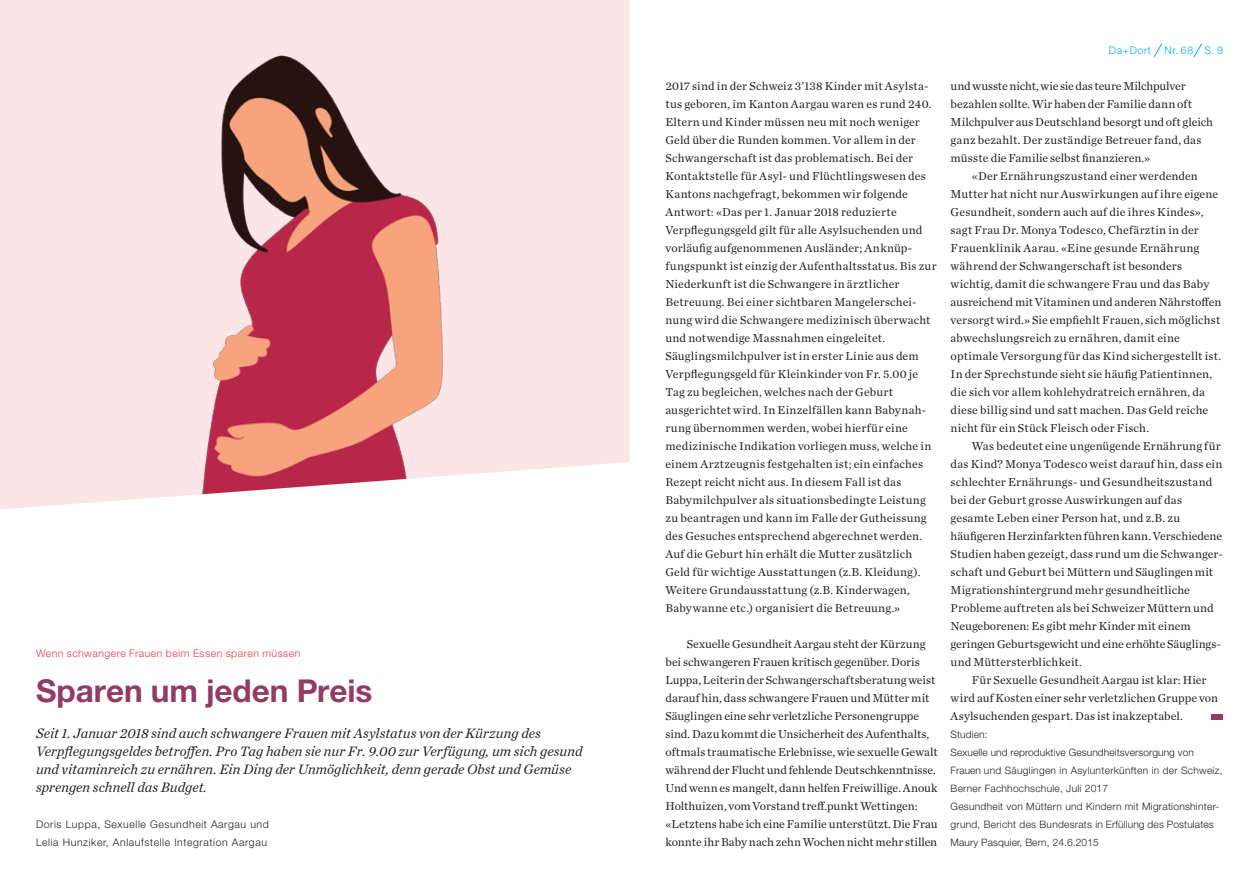
<style>
.page{position:relative;width:1259px;height:893px;background:#fff}
.page>*{position:absolute;margin:0;border:0;box-sizing:border-box;transform-origin:0 0}
.t1{font:700 31.5px "Helvetica Neue LT Std";letter-spacing:-.005em;color:#923b65}
.t2{font:italic 14.25px/18px "Chronicle Text G1";color:#231f20}
.t3{font:12px/18px "Chronicle Text G1";letter-spacing:.01em;color:#231f20}
.t4{font:300 10.5px/18px "Helvetica Neue LT Std";letter-spacing:.055em;color:#231f20}
.t5{font:300 10.5px "Helvetica Neue LT Std";letter-spacing:.045em;color:#ee3848}
.t6{font:300 10.5px "Helvetica Neue LT Std";letter-spacing:.06em;color:#00b1ec}
.t7{font:300 10.2px/18px "Helvetica Neue LT Std";letter-spacing:.025em;color:#231f20}
</style>
<div class="page">
<svg style="left:1153px;top:43px;width:9px;height:14px"></svg>
<svg style="left:1193px;top:43px;width:9px;height:14px"></svg>
<div style="left:1211px;top:714px;width:12px;height:6px;background:#923b65"></div>
<svg style="left:0;top:0;width:629px;height:510px;background:#ecc5c6"></svg>
<p class="t5" style="left:36px;top:647px;width:266px">Wenn schwangere Frauen beim Essen sparen müssen</p>
<h1 class="t1" style="left:36px;top:671px;width:338px">Sparen um jeden Preis</h1>
<p class="t2" style="left:36px;top:723px;width:548px">Seit 1. Januar 2018 sind auch schwangere Frauen mit Asylstatus von der Kürzung des Verpflegungsgeldes betroffen. Pro Tag haben sie nur Fr. 9.00 zur Verfügung, um sich gesund und vitaminreich zu ernähren. Ein Ding der Unmöglichkeit, denn gerade Obst und Gemüse sprengen schnell das Budget.</p>
<p class="t4" style="left:36px;top:815px;width:234px">Doris Luppa, Sexuelle Gesundheit Aargau und<br>Lelia Hunziker, Anlaufstelle Integration Aargau</p>
<p class="t3" style="left:665px;top:76px;width:273px">2017 sind in der Schweiz 3’138 Kinder mit Asylsta&shy;tus geboren, im Kanton Aargau waren es rund 240.<br>Eltern und Kinder müssen neu mit noch weniger Geld über die Runden kommen. Vor allem in der Schwangerschaft ist das problematisch. Bei der Kontaktstelle für Asyl- und Flüchtlingswesen des Kantons nachgefragt, bekommen wir folgende Antwort: «Das per 1. Januar 2018 reduzierte Verpflegungsgeld gilt für alle Asylsuchenden und vorläufig aufgenommenen Ausländer; Anknüp&shy;fungspunkt ist einzig der Aufenthaltsstatus. Bis zur Niederkunft ist die Schwangere in ärztlicher Betreuung. Bei einer sichtbaren Mangelerschei&shy;nung wird die Schwangere medizinisch überwacht und notwendige Massnahmen eingeleitet.<br>Säuglingsmilchpulver ist in erster Linie aus dem Verpflegungsgeld für Kleinkinder von Fr. 5.00 je Tag zu begleichen, welches nach der Geburt ausgerichtet wird. In Einzelfällen kann Babynah&shy;rung übernommen werden, wobei hierfür eine medizinische Indikation vorliegen muss, welche in einem Arztzeugnis festgehalten ist; ein einfaches Rezept reicht nicht aus. In diesem Fall ist das Babymilchpulver als situationsbedingte Leistung zu beantragen und kann im Falle der Gutheissung des Gesuches entsprechend abgerechnet werden.<br>Auf die Geburt hin erhält die Mutter zusätzlich Geld für wichtige Ausstattungen (z.B. Kleidung).<br>Weitere Grundausstattung (z.B. Kinderwagen, Babywanne etc.) organisiert die Betreuung.»</p>
<p class="t3" style="left:665px;top:634px;width:274px;text-indent:21px">Sexuelle Gesundheit Aargau steht der Kürzung bei schwangeren Frauen kritisch gegenüber. Doris Luppa, Leiterin der Schwangerschaftsberatung weist darauf hin, dass schwangere Frauen und Mütter mit Säuglingen eine sehr verletzliche Personengruppe sind. Dazu kommt die Unsicherheit des Aufenthalts, oftmals traumatische Erlebnisse, wie sexuelle Gewalt während der Flucht und fehlende Deutschkenntnisse.<br>Und wenn es mangelt, dann helfen Freiwillige. Anouk Holthuizen, vom Vorstand treff.punkt Wettingen: «Letztens habe ich eine Familie unterstützt. Die Frau konnte ihr Baby nach zehn Wochen nicht mehr stillen</p>
<p class="t6" style="left:1109px;top:44px;width:44px">Da+Dort</p>
<p class="t6" style="left:1164px;top:44px;width:60px">Nr. 68 S. 9</p>
<p class="t3" style="left:950px;top:76px;width:264px">und wusste nicht, wie sie das teure Milchpulver bezahlen sollte. Wir haben der Familie dann oft Milchpulver aus Deutschland besorgt und oft gleich ganz bezahlt. Der zuständige Betreuer fand, das müsste die Familie selbst finanzieren.»</p>
<p class="t3" style="left:950px;top:166px;width:272px;text-indent:21px">«Der Ernährungszustand einer werdenden Mutter hat nicht nur Auswirkungen auf ihre eigene Gesundheit, sondern auch auf die ihres Kindes», sagt Frau Dr. Monya Todesco, Chefärztin in der Frauenklinik Aarau. «Eine gesunde Ernährung während der Schwangerschaft ist besonders wichtig, damit die schwangere Frau und das Baby ausreichend mit Vitaminen und anderen Nährstoffen versorgt wird.» Sie empfiehlt Frauen, sich möglichst abwechslungsreich zu ernähren, damit eine optimale Versorgung für das Kind sichergestellt ist.<br>In der Sprechstunde sieht sie häufig Patientinnen, die sich vor allem kohlehydratreich ernähren, da diese billig sind und satt machen. Das Geld reiche nicht für ein Stück Fleisch oder Fisch.</p>
<p class="t3" style="left:950px;top:436px;width:274px;text-indent:21px">Was bedeutet eine ungenügende Ernährung für das Kind? Monya Todesco weist darauf hin, dass ein schlechter Ernährungs- und Gesundheitszustand bei der Geburt grosse Auswirkungen auf das gesamte Leben einer Person hat, und z.B. zu häufigeren Herzinfarkten führen kann. Verschiedene Studien haben gezeigt, dass rund um die Schwanger&shy;schaft und Geburt bei Müttern und Säuglingen mit Migrationshintergrund mehr gesundheitliche Probleme auftreten als bei Schweizer Müttern und Neugeborenen: Es gibt mehr Kinder mit einem geringen Geburtsgewicht und eine erhöhte Säuglings&shy;und Müttersterblichkeit.</p>
<p class="t3" style="left:950px;top:670px;width:269px;text-indent:21px">Für Sexuelle Gesundheit Aargau ist klar: Hier wird auf Kosten einer sehr verletzlichen Gruppe von<br>Asylsuchenden gespart. Das ist inakzeptabel.</p>
<p class="t7" style="left:950px;top:725px;width:273px">Studien:<br>Sexuelle und reproduktive Gesundheitsversorgung von Frauen und Säuglingen in Asylunterkünften in der Schweiz, Berner Fachhochschule, Juli 2017<br>Gesundheit von Müttern und Kindern mit Migrationshinter&shy;grund, Bericht des Bundesrats in Erfüllung des Postulates Maury Pasquier, Bern, 24.6.2015</p>
</div>
